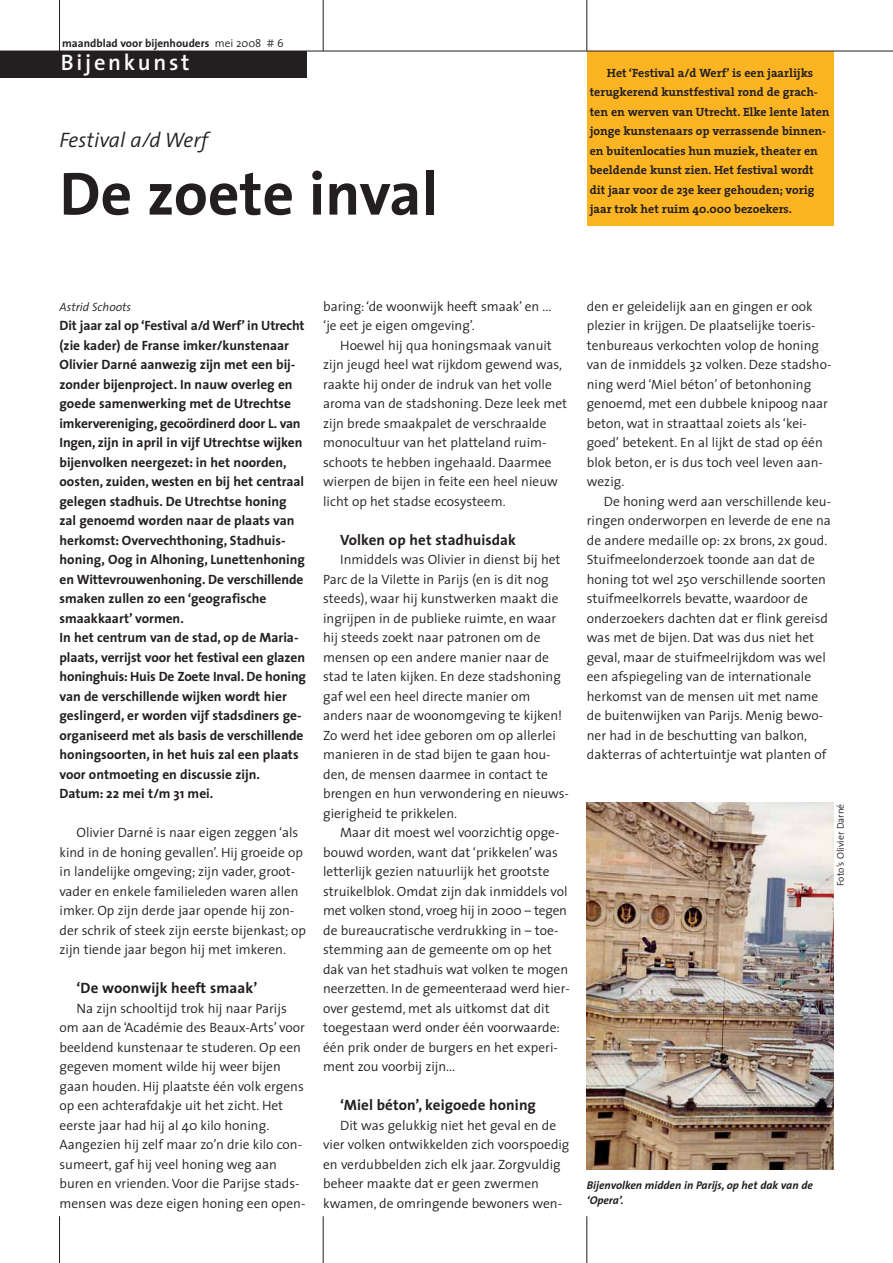
<style>
.page{position:relative;width:893px;height:1263px;background:#fff}
.page>*{position:absolute;margin:0;border:0;box-sizing:border-box;transform-origin:0 0}
.t1{font:700 61.5px "The Sans";color:#231f20}
.t2{font:600 22.5px "The Sans";letter-spacing:.12em;color:#fff}
.t3{font:italic 300 21px "The Sans";color:#231f20}
.t4{font:700 15px "The Sans";letter-spacing:.005em;color:#231f20}
.t5{font:300 13.5px/19.5px "The Sans";color:#231f20}
.t6{font:700 13.5px/19.5px "The Sans";color:#231f20}
.t7{font:700 12px/19.5px "The Serif";color:#231f20}
.t8{font:italic 300 12px "The Sans";color:#231f20}
.t9{font:italic 700 11.25px/15px "The Sans";color:#231f20}
.t10{font:700 11.25px "The Sans";color:#231f20}
.t11{font:300 9.75px "The Sans";color:#231f20}
.s1{font-weight:300}
</style>
<div class="page">
<div style="left:587px;top:51px;width:246px;height:174px;background:#fcb422"></div>
<hr style="left:59px;top:0;width:1px;height:51px;background:#231f20">
<hr style="left:323px;top:0;width:1px;height:51px;background:#231f20">
<hr style="left:586px;top:0;width:1px;height:51px;background:#231f20">
<hr style="left:59px;top:1216px;width:1px;height:47px;background:#231f20">
<hr style="left:323px;top:1216px;width:1px;height:47px;background:#231f20">
<hr style="left:586px;top:1216px;width:1px;height:47px;background:#231f20">
<hr style="left:0;top:51px;width:893px;height:1px;background:#231f20">
<div style="left:0;top:51px;width:306px;height:26px;background:#231f20"></div>
<img style="left:587px;top:802px;width:246px;height:367px">
<p class="t10" style="left:62px;top:39px;width:223px">maandblad voor bijenhouders <span class="s1">mei 2008 # 6</span></p>
<h2 class="t2" style="left:61px;top:53px;width:130px">Bijenkunst</h2>
<h3 class="t3" style="left:60px;top:132px;width:150px">Festival a/d Werf</h3>
<h1 class="t1" style="left:60px;top:170px;width:380px">De zoete inval</h1>
<p class="t7" style="left:590px;top:64px;width:241px;text-indent:17px">Het ‘Festival a/d Werf’ is een jaarlijks terugkerend kunstfestival rond de grach&shy;ten en werven van Utrecht. Elke lente laten jonge kunstenaars op verrassende binnen&shy;en buitenlocaties hun muziek, theater en beeldende kunst zien. Het festival wordt dit jaar voor de 23e keer gehouden; vorig jaar trok het ruim 40.000 bezoekers.</p>
<p class="t8" style="left:60px;top:302px;width:73px">Astrid Schoots</p>
<p class="t6" style="left:60px;top:317px;width:248px">Dit jaar zal op ‘Festival a/d Werf’ in Utrecht (zie kader) de Franse imker/kunstenaar Olivier Darné aanwezig zijn met een bij&shy;zonder bijenproject. In nauw overleg en goede samenwerking met de Utrechtse imkervereniging, gecoördinerd door L. van Ingen, zijn in april in vijf Utrechtse wijken bijenvolken neergezet: in het noorden, oosten, zuiden, westen en bij het centraal gelegen stadhuis. De Utrechtse honing zal genoemd worden naar de plaats van herkomst: Overvechthoning, Stadhuis - honing, Oog in Alhoning, Lunettenhoning en Wittevrouwenhoning. De verschillende smaken zullen zo een ‘geografische smaakkaart’ vormen.<br>In het centrum van de stad, op de Maria - plaats, verrijst voor het festival een glazen honinghuis: Huis De Zoete Inval. De honing van de verschillende wijken wordt hier geslingerd, er worden vijf stadsdiners ge - organiseerd met als basis de verschillende honingsoorten, in het huis zal een plaats voor ontmoeting en discussie zijn.<br>Datum: 22 mei t/m 31 mei.</p>
<p class="t5" style="left:60px;top:824px;width:248px;text-indent:17px">Olivier Darné is naar eigen zeggen ‘als kind in de honing gevallen’. Hij groeide op in landelijke omgeving; zijn vader, groot&shy;vader en enkele familieleden waren allen imker. Op zijn derde jaar opende hij zon&shy;der schrik of steek zijn eerste bijenkast; op zijn tiende jaar begon hij met imkeren.</p>
<p class="t4" style="left:77px;top:982px;width:182px">‘De woonwijk heeft smaak’</p>
<p class="t5" style="left:60px;top:1000px;width:247px;text-indent:17px">Na zijn schooltijd trok hij naar Parijs om aan de ‘Académie des Beaux-Arts’ voor beeldend kunstenaar te studeren. Op een gegeven moment wilde hij weer bijen gaan houden. Hij plaatste één volk ergens op een achterafdakje uit het zicht. Het eerste jaar had hij al 40 kilo honing.<br>Aangezien hij zelf maar zo’n drie kilo con&shy;sumeert, gaf hij veel honing weg aan buren en vrienden. Voor die Parijse stads&shy;mensen was deze eigen honing een open-</p>
<p class="t5" style="left:323px;top:298px;width:230px">baring: ‘de woonwijk heeft smaak’ en ... ‘je eet je eigen omgeving’.</p>
<p class="t5" style="left:323px;top:337px;width:245px;text-indent:17px">Hoewel hij qua honingsmaak vanuit zijn jeugd heel wat rijkdom gewend was, raakte hij onder de indruk van het volle aroma van de stadshoning. Deze leek met zijn brede smaakpalet de verschraalde monocultuur van het platteland ruim&shy;schoots te hebben ingehaald. Daarmee wierpen de bijen in feite een heel nieuw licht op het stadse ecosysteem.</p>
<p class="t4" style="left:340px;top:534px;width:177px">Volken op het stadhuisdak</p>
<p class="t5" style="left:323px;top:551px;width:247px;text-indent:17px">Inmiddels was Olivier in dienst bij het Parc de la Vilette in Parijs (en is dit nog steeds), waar hij kunstwerken maakt die ingrijpen in de publieke ruimte, en waar hij steeds zoekt naar patronen om de mensen op een andere manier naar de stad te laten kijken. En deze stadshoning gaf wel een heel directe manier om anders naar de woonomgeving te kijken!<br>Zo werd het idee geboren om op allerlei manieren in de stad bijen te gaan hou&shy;den, de mensen daarmee in contact te brengen en hun verwondering en nieuws&shy;gierigheid te prikkelen.</p>
<p class="t5" style="left:323px;top:824px;width:248px;text-indent:17px">Maar dit moest wel voorzichtig opge&shy;bouwd worden, want dat ‘prikkelen’ was letterlijk gezien natuurlijk het grootste struikelblok. Omdat zijn dak inmiddels vol met volken stond, vroeg hij in 2000 – tegen de bureaucratische verdrukking in – toe&shy;stemming aan de gemeente om op het dak van het stadhuis wat volken te mogen neerzetten. In de gemeenteraad werd hier&shy;over gestemd, met als uitkomst dat dit toegestaan werd onder één voorwaarde: één prik onder de burgers en het experi&shy;ment zou voorbij zijn...</p>
<p class="t4" style="left:340px;top:1099px;width:197px">‘Miel béton’, keigoede honing</p>
<p class="t5" style="left:323px;top:1117px;width:248px;text-indent:17px">Dit was gelukkig niet het geval en de vier volken ontwikkelden zich voorspoedig en verdubbelden zich elk jaar. Zorgvuldig beheer maakte dat er geen zwermen kwamen, de omringende bewoners wen-</p>
<p class="t5" style="left:587px;top:298px;width:246px">den er geleidelijk aan en gingen er ook plezier in krijgen. De plaatselijke toeris&shy;tenbureaus verkochten volop de honing van de inmiddels 32 volken. Deze stadsho&shy;ning werd ‘Miel béton’ of betonhoning genoemd, met een dubbele knipoog naar beton, wat in straattaal zoiets als ‘kei&shy;goed’ betekent. En al lijkt de stad op één blok beton, er is dus toch veel leven aan&shy;wezig.</p>
<p class="t5" style="left:587px;top:493px;width:246px;text-indent:17px">De honing werd aan verschillende keu&shy;ringen onderworpen en leverde de ene na de andere medaille op: 2x brons, 2x goud.<br>Stuifmeelonderzoek toonde aan dat de honing tot wel 250 verschillende soorten stuifmeelkorrels bevatte, waardoor de onderzoekers dachten dat er flink gereisd was met de bijen. Dat was dus niet het geval, maar de stuifmeelrijkdom was wel een afspiegeling van de internationale herkomst van de mensen uit met name de buitenwijken van Parijs. Menig bewo&shy;ner had in de beschutting van balkon, dakterras of achtertuintje wat planten of</p>
<p class="t11" style="left:837px;top:886px;width:84px;rotate:-90deg">Foto’s Olivier Darné</p>
<p class="t9" style="left:587px;top:1179px;width:228px">Bijenvolken midden in Parijs, op het dak van de ‘Opera’.</p>
</div>
